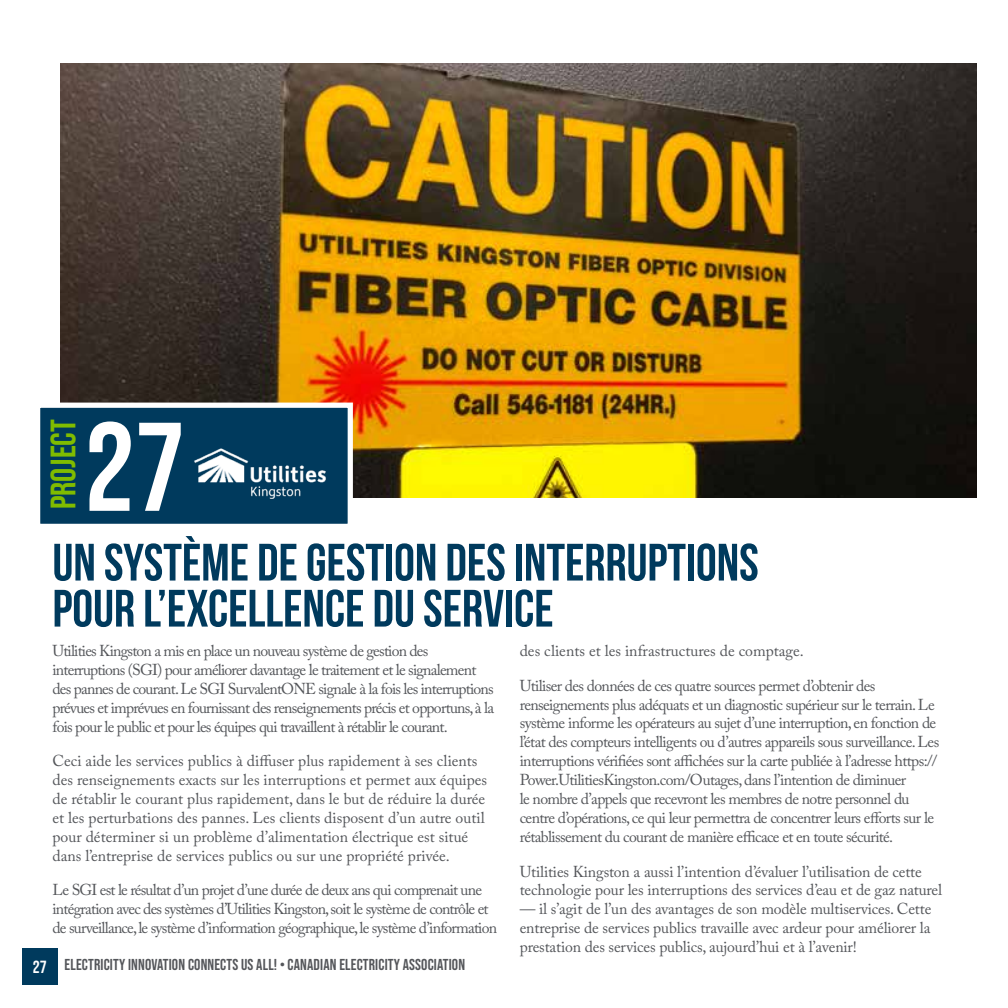
<style>
.page{position:relative;width:1008px;height:1008px;background:#fff}
.page>*{position:absolute;margin:0;border:0;box-sizing:border-box;transform-origin:0 0}
.t1{font:125.83px "Bebas Neue";color:#fff}
.t2{font:700 52.5px/46px "Bebas Neue";color:#003a5d}
.t3{font:35.18px "Bebas Neue";color:#80bc00}
.t4{font:15.75px/18.9px "Adobe Caslon Pro";letter-spacing:-.04em;color:#54565a}
.t5{font:15.75px/18.9px "Adobe Caslon Pro";color:#54565a}
.t6{font:15.75px/18.9px "Adobe Caslon Pro";letter-spacing:-.01em;color:#54565a}
.t7{font:15.75px "Bebas Neue";letter-spacing:.01em;color:#54565a}
.s1{font-size:17.5px;color:#fff}
</style>
<div class="page">
<div style="left:22px;top:949px;width:36px;height:36px;background:#003a5d"></div>
<img style="left:61px;top:63px;width:915px;height:434px">
<svg style="left:40px;top:400px;width:316px;height:124px;background:#194a68"></svg>
<img style="left:176px;top:433px;width:178px;height:78px">
<h3 class="t3" style="left:43px;top:509px;width:92px;rotate:-90deg">PROJECT</h3>
<h1 class="t1" style="left:85px;top:396px;width:102px">27</h1>
<h2 class="t2" style="left:52px;top:539px;width:708px">UN SYSTÈME DE GESTION DES INTERRUPTIONS<br>POUR L’EXCELLENCE DU SERVICE</h2>
<p class="t4" style="left:52px;top:641px;width:443px">Utilities Kingston a mis en place un nouveau système de gestion des interruptions (SGI) pour améliorer davantage le traitement et le signalement des pannes de courant. Le SGI SurvalentONE signale à la fois les interruptions prévues et imprévues en fournissant des renseignements précis et opportuns, à la fois pour le public et pour les équipes qui travaillent à rétablir le courant.</p>
<p class="t5" style="left:52px;top:751px;width:436px">Ceci aide les services publics à diffuser plus rapidement à ses clients des renseignements exacts sur les interruptions et permet aux équipes de rétablir le courant plus rapidement, dans le but de réduire la durée et les perturbations des pannes. Les clients disposent d’un autre outil pour déterminer si un problème d’alimentation électrique est situé dans l’entreprise de services publics ou sur une propriété privée.</p>
<p class="t4" style="left:52px;top:881px;width:446px">Le SGI est le résultat d’un projet d’une durée de deux ans qui comprenait une intégration avec des systèmes d’Utilities Kingston, soit le système de contrôle et de surveillance, le système d’information géographique, le système d’information</p>
<p class="t7" style="left:33px;top:956px;width:434px"><span class="s1">27</span> ELECTRICITY INNOVATION CONNECTS US ALL! • CANADIAN ELECTRICITY ASSOCIATION</p>
<p class="t5" style="left:520px;top:641px;width:285px">des clients et les infrastructures de comptage.</p>
<p class="t4" style="left:520px;top:676px;width:421px">Utiliser des données de ces quatre sources permet d’obtenir des renseignements plus adéquats et un diagnostic supérieur sur le terrain. Le système informe les opérateurs au sujet d’une interruption, en fonction de l’état des compteurs intelligents ou d’autres appareils sous surveillance. Les interruptions vérifiées sont affichées sur la carte publiée à l’adresse https:// Power.UtilitiesKingston.com/Outages, dans l’intention de diminuer<br>le nombre d’appels que recevront les membres de notre personnel du centre d’opérations, ce qui leur permettra de concentrer leurs efforts sur le rétablissement du courant de manière efficace et en toute sécurité.</p>
<p class="t6" style="left:520px;top:862px;width:424px">Utilities Kingston a aussi l’intention d’évaluer l’utilisation de cette technologie pour les interruptions des services d’eau et de gaz naturel</p>
<p class="t4" style="left:520px;top:899px;width:413px;text-align:justify">— il s’agit de l’un des avantages de son modèle multiservices. Cette entreprise de services publics travaille avec ardeur pour améliorer la prestation des services publics, aujourd’hui et à l’avenir!</p>
</div>
